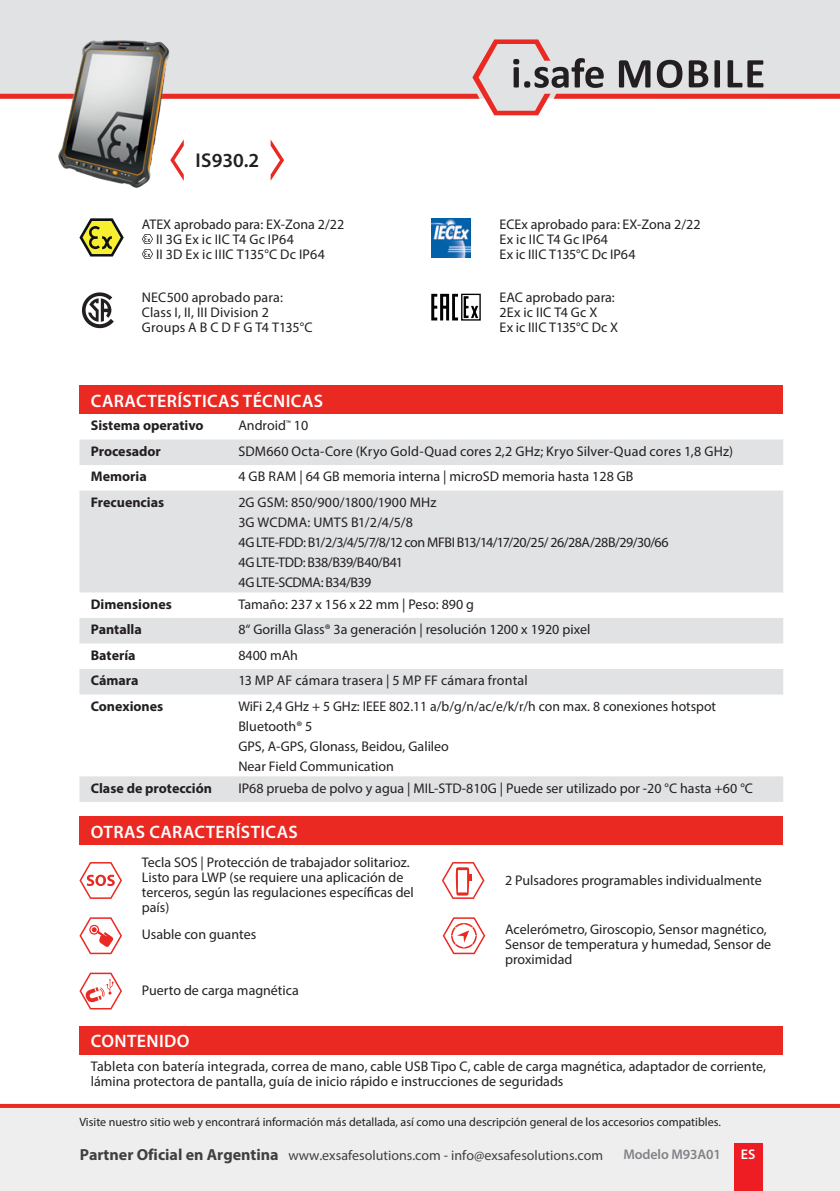
<style>
.page{position:relative;width:840px;height:1191px;background:#fff}
.page>*{position:absolute;margin:0;border:0;box-sizing:border-box;transform-origin:0 0}
.t1{font:600 20px "Myriad Pro";letter-spacing:.005em;color:#231f20}
.t2{font:600 18px "Myriad Pro";letter-spacing:.02em;color:#fff}
.t3{font:14px/15px "Myriad Pro";color:#231f20}
.t4{font:14px/20px "Myriad Pro";letter-spacing:-.025em;color:#231f20}
.t5{font:700 14px "Myriad Pro";color:#231f20}
.t6{font:14px "Myriad Pro";color:#404040}
.t7{font:600 14px "Myriad Pro";letter-spacing:-.01em;color:#808285}
.t8{font:600 14px "Myriad Pro";color:#fff}
.t9{font:12px "Myriad Pro";color:#231f20}
.s1{font-weight:700;font-size:16px}
</style>
<div class="page">
<div style="left:0;top:1106px;width:839px;height:85px;background:#eeeeef"></div>
<svg style="left:0;top:1104px;width:839px;height:4px;fill:#ea2922"></svg>
<div style="left:733px;top:1143px;width:29px;height:48px;background:#ee1d23"></div>
<div style="left:0;top:0;width:839px;height:39px;background:#e1e2e4"></div>
<svg style="left:0;top:39px;width:839px;height:76px"></svg>
<svg style="left:270px;top:139px;width:14px;height:42px"></svg>
<svg style="left:442px;top:917px;width:43px;height:37px"></svg>
<svg style="left:82px;top:292px;width:32px;height:36px"></svg>
<svg style="left:79px;top:862px;width:43px;height:37px"></svg>
<svg style="left:431px;top:293px;width:50px;height:28px"></svg>
<svg style="left:431px;top:294px;width:47px;height:26px"></svg>
<svg style="left:442px;top:862px;width:42px;height:37px"></svg>
<svg style="left:79px;top:218px;width:45px;height:38px"></svg>
<img style="left:431px;top:218px;width:39px;height:39px">
<svg style="left:79px;top:972px;width:43px;height:37px"></svg>
<svg style="left:79px;top:917px;width:43px;height:37px"></svg>
<img style="left:53px;top:27px;width:132px;height:161px">
<svg style="left:142px;top:234px;width:11px;height:25px"></svg>
<div style="left:79px;top:386px;width:703px;height:28px;background:#ea2922"></div>
<svg style="left:79px;top:439px;width:703px;height:363px;fill:#e1e2e4"></svg>
<div style="left:79px;top:816px;width:703px;height:29px;background:#ea2922"></div>
<div style="left:79px;top:1026px;width:703px;height:28px;background:#ea2922"></div>
<h1 class="t1" style="left:195px;top:148px;width:65px">IS930.2</h1>
<p class="t3" style="left:156px;top:216px;width:190px;text-indent:-14px">ATEX aprobado para: EX-Zona 2/22<br>II 3G Ex ic IIC T4 Gc IP64<br>II 3D Ex ic IIIC T135°C Dc IP64</p>
<p class="t3" style="left:499px;top:216px;width:202px">ECEx aprobado para: EX-Zona 2/22<br>Ex ic IIC T4 Gc IP64<br>Ex ic IIIC T135°C Dc IP64</p>
<p class="t3" style="left:142px;top:290px;width:172px">NEC500 aprobado para:<br>Class I, II, III Division 2<br>Groups A B C D F G T4 T135°C</p>
<p class="t3" style="left:499px;top:290px;width:120px">EAC aprobado para:<br>2Ex ic IIC T4 Gc X<br>Ex ic IIIC T135°C Dc X</p>
<p class="t2" style="left:91px;top:389px;width:233px">CARACTERÍSTICAS TÉCNICAS</p>
<p class="t5" style="left:91px;top:416px;width:114px">Sistema operativo</p>
<p class="t3" style="left:238px;top:418px;width:71px">Android<sup>™</sup> 10</p>
<p class="t5" style="left:91px;top:442px;width:72px">Procesador</p>
<p class="t3" style="left:238px;top:443px;width:496px">SDM660 Octa-Core (Kryo Gold-Quad cores 2,2 GHz; Kryo Silver-Quad cores 1,8 GHz)</p>
<p class="t5" style="left:91px;top:467px;width:57px">Memoria</p>
<p class="t3" style="left:238px;top:469px;width:396px">4 GB RAM | 64 GB memoria interna | microSD memoria hasta 128 GB</p>
<p class="t5" style="left:91px;top:493px;width:75px">Frecuencias</p>
<p class="t4" style="left:238px;top:492px;width:431px">2G GSM: 850/900/1800/1900 MHz<br>3G WCDMA: UMTS B1/2/4/5/8<br>4G LTE-FDD: B1/2/3/4/5/7/8/12 con MFBI B13/14/17/20/25/ 26/28A/28B/29/30/66<br>4G LTE-TDD: B38/B39/B40/B41<br>4G LTE-SCDMA: B34/B39</p>
<p class="t5" style="left:91px;top:595px;width:82px">Dimensiones</p>
<p class="t3" style="left:238px;top:596px;width:237px">Tamaño: 237 x 156 x 22 mm | Peso: 890 g</p>
<p class="t5" style="left:91px;top:620px;width:53px">Pantalla</p>
<p class="t3" style="left:238px;top:622px;width:353px">8“ Gorilla Glass® 3a generación | resolución 1200 x 1920 pixel</p>
<p class="t5" style="left:91px;top:646px;width:46px">Batería</p>
<p class="t3" style="left:238px;top:647px;width:61px">8400 mAh</p>
<p class="t5" style="left:91px;top:671px;width:49px">Cámara</p>
<p class="t3" style="left:238px;top:673px;width:291px">13 MP AF cámara trasera | 5 MP FF cámara frontal</p>
<p class="t5" style="left:91px;top:697px;width:74px">Conexiones</p>
<p class="t3" style="left:238px;top:696px;width:479px;line-height:20px">WiFi 2,4 GHz + 5 GHz: IEEE 802.11 a/b/g/n/ac/e/k/r/h con max. 8 conexiones hotspot Bluetooth® 5<br>GPS, A-GPS, Glonass, Beidou, Galileo<br>Near Field Communication</p>
<p class="t5" style="left:91px;top:778px;width:123px">Clase de protección</p>
<p class="t3" style="left:238px;top:780px;width:515px">IP68 prueba de polvo y agua | MIL-STD-810G | Puede ser utilizado por -20 °C hasta +60 °C</p>
<p class="t2" style="left:91px;top:820px;width:208px">OTRAS CARACTERÍSTICAS</p>
<p class="t3" style="left:142px;top:854px;width:273px">Tecla SOS | Protección de trabajador solitarioz.<br>Listo para LWP (se requiere una aplicación de terceros, según las regulaciones específicas del país)</p>
<p class="t3" style="left:142px;top:926px;width:116px">Usable con guantes</p>
<p class="t3" style="left:142px;top:983px;width:158px">Puerto de carga magnética</p>
<p class="t3" style="left:505px;top:872px;width:258px">2 Pulsadores programables individualmente</p>
<p class="t3" style="left:505px;top:921px;width:267px">Acelerómetro, Giroscopio, Sensor magnético,<br>Sensor de temperatura y humedad, Sensor de proximidad</p>
<p class="t2" style="left:91px;top:1030px;width:100px">CONTENIDO</p>
<p class="t3" style="left:91px;top:1058px;width:676px">Tableta con batería integrada, correa de mano, cable USB Tipo C, cable de carga magnética, adaptador de corriente, lámina protectora de pantalla, guía de inicio rápido e instrucciones de seguridads</p>
<p class="t9" style="left:79px;top:1114px;width:642px">Visite nuestro sitio web y encontrará información más detallada, así como una descripción general de los accesorios compatibles.</p>
<p class="t6" style="left:80px;top:1146px;width:524px"><span class="s1">Partner Oficial en Argentina</span> www.exsafesolutions.com - info@exsafesolutions.com</p>
<p class="t7" style="left:623px;top:1145px;width:99px">Modelo M93A01</p>
<p class="t8" style="left:740px;top:1145px;width:16px">ES</p>
</div>
